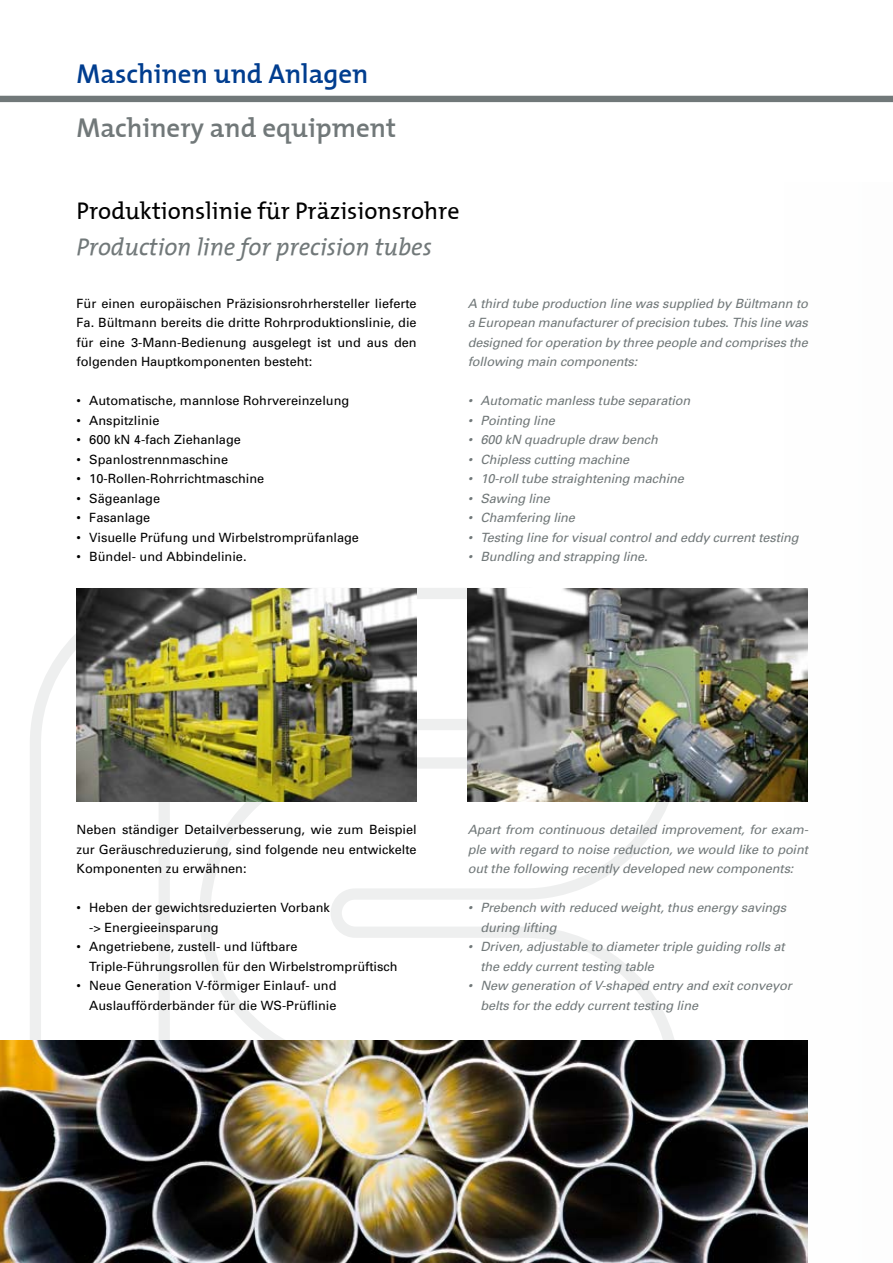
<style>
.page{position:relative;width:893px;height:1263px;background:#fff}
.page>*{position:absolute;margin:0;border:0;box-sizing:border-box;transform-origin:0 0}
.t1{font:27px "The Mix Semi Bold Plain";color:#717879}
.t2{font:27px "The Mix Semi Bold Plain";color:#003d8f}
.t3{font:24px "The Mix Plain";color:#000}
.t4{font:italic 24px "The Mix";color:#717879}
.t5{font:italic 12.75px/19.5px "Univers";letter-spacing:-.01em;color:#717879}
.t6{font:12.75px/19.5px "Univers";color:#000;text-align:justify}
</style>
<div class="page">
<svg style="left:30px;top:588px;width:652px;height:452px"></svg>
<div style="left:0;top:96px;width:893px;height:6px;background:#717879"></div>
<img style="left:77px;top:589px;width:340px;height:212px">
<img style="left:468px;top:589px;width:340px;height:212px">
<img style="left:0;top:1040px;width:808px;height:223px">
<h1 class="t2" style="left:77px;top:51px;width:293px">Maschinen und Anlagen</h1>
<h1 class="t1" style="left:77px;top:105px;width:321px">Machinery and equipment</h1>
<h2 class="t3" style="left:77px;top:191px;width:385px">Produktionslinie für Präzisionsrohre</h2>
<h2 class="t4" style="left:77px;top:227px;width:357px">Production line for precision tubes</h2>
<p class="t6" style="left:77px;top:293px;width:342px">Für einen europäischen Präzisionsrohrhersteller lieferte Fa. Bültmann bereits die dritte Rohrproduktionslinie, die für eine 3-Mann-Bedienung ausgelegt ist und aus den folgenden Hauptkomponenten besteht:</p>
<p class="t6" style="left:77px;top:391px;width:274px">• Automatische, mannlose Rohrvereinzelung</p>
<p class="t6" style="left:77px;top:410px;width:84px">• Anspitzlinie</p>
<p class="t6" style="left:77px;top:430px;width:166px">• 600 kN 4-fach Ziehanlage</p>
<p class="t6" style="left:77px;top:449px;width:153px">• Spanlostrennmaschine</p>
<p class="t6" style="left:77px;top:469px;width:189px">• 10-Rollen-Rohrrichtmaschine</p>
<p class="t6" style="left:77px;top:488px;width:85px">• Sägeanlage</p>
<p class="t6" style="left:77px;top:508px;width:75px">• Fasanlage</p>
<p class="t6" style="left:77px;top:527px;width:284px">• Visuelle Prüfung und Wirbelstromprüfanlage</p>
<p class="t6" style="left:77px;top:547px;width:172px">• Bündel- und Abbindelinie.</p>
<p class="t5" style="left:468px;top:293px;width:342px;text-align:justify">A third tube production line was supplied by Bültmann to a European manufacturer of precision tubes. This line was designed for operation by three people and comprises the following main components:</p>
<p class="t5" style="left:468px;top:391px;width:224px">• Automatic manless tube separation</p>
<p class="t5" style="left:468px;top:410px;width:89px">• Pointing line</p>
<p class="t5" style="left:468px;top:430px;width:192px">• 600 kN quadruple draw bench</p>
<p class="t5" style="left:468px;top:449px;width:163px">• Chipless cutting machine</p>
<p class="t5" style="left:468px;top:469px;width:218px">• 10-roll tube straightening machine</p>
<p class="t5" style="left:468px;top:488px;width:84px">• Sawing line</p>
<p class="t5" style="left:468px;top:508px;width:109px">• Chamfering line</p>
<p class="t5" style="left:468px;top:527px;width:333px">• Testing line for visual control and eddy current testing</p>
<p class="t5" style="left:468px;top:547px;width:182px">• Bundling and strapping line.</p>
<p class="t6" style="left:77px;top:820px;width:342px">Neben ständiger Detailverbesserung, wie zum Beispiel zur Geräuschreduzierung, sind folgende neu entwickelte Komponenten zu erwähnen:</p>
<p class="t6" style="left:89px;top:898px;width:242px;text-indent:-13px">• Heben der gewichtsreduzierten Vorbank -&gt; Energieeinsparung</p>
<p class="t6" style="left:89px;top:937px;width:310px;text-indent:-13px">• Angetriebene, zustell- und lüftbare<br>Triple-Führungsrollen für den Wirbelstromprüftisch</p>
<p class="t6" style="left:77px;top:976px;width:261px;text-align:right">• Neue Generation V-förmiger Einlauf- und<br>Auslaufförderbänder für die WS-Prüflinie</p>
<p class="t5" style="left:468px;top:820px;width:342px;text-align:justify">Apart from continuous detailed improvement, for exam&shy;ple with regard to noise reduction, we would like to point out the following recently developed new components:</p>
<p class="t5" style="left:480px;top:898px;width:307px;text-indent:-13px">• Prebench with reduced weight, thus energy savings during lifting</p>
<p class="t5" style="left:480px;top:937px;width:306px;text-indent:-13px">• Driven, adjustable to diameter triple guiding rolls at the eddy current testing table</p>
<p class="t5" style="left:480px;top:976px;width:313px;text-indent:-13px">• New generation of V-shaped entry and exit conveyor belts for the eddy current testing line</p>
</div>
